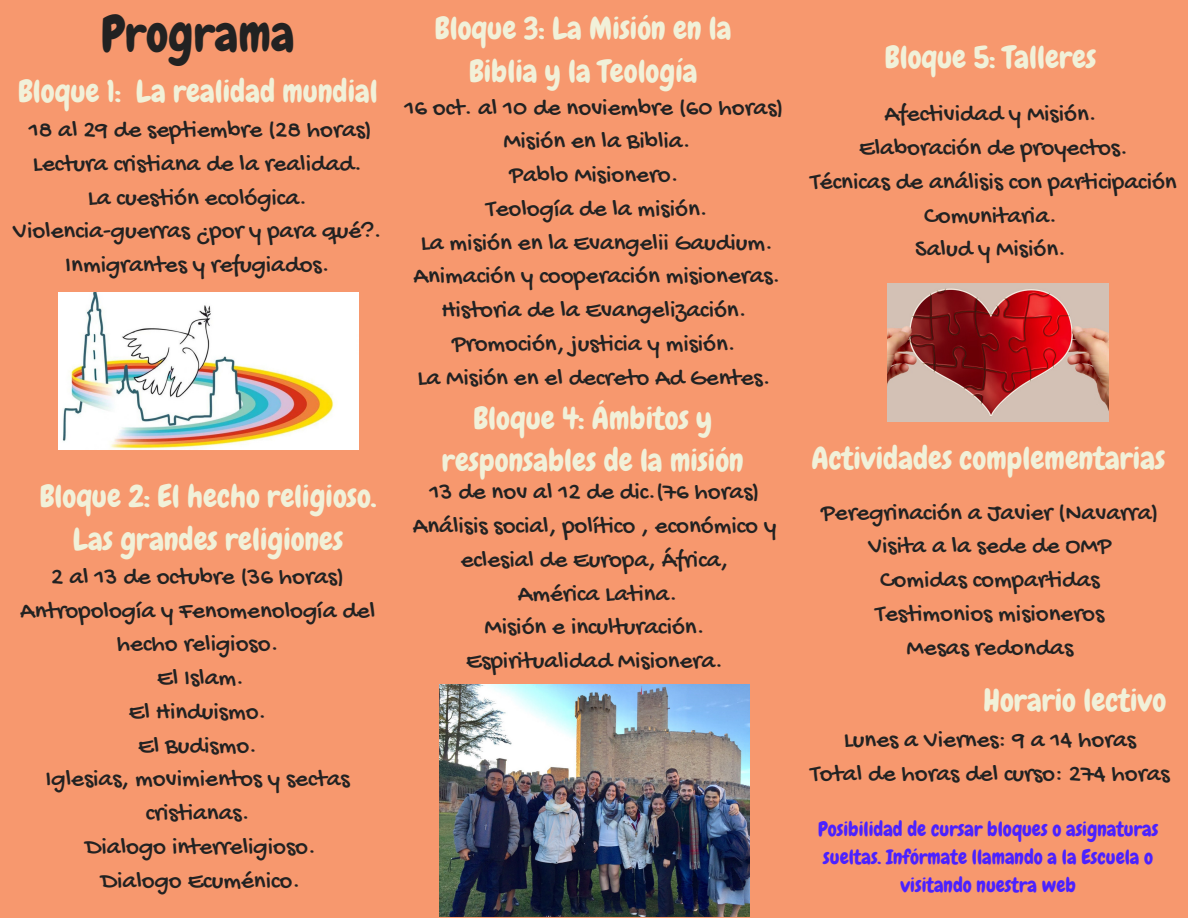
<style>
.page{position:relative;width:1188px;height:918px;background:#f7986e}
.page>*{position:absolute;margin:0;border:0;box-sizing:border-box;transform-origin:0 0}
.t1{font:49.8px "Chewy";color:#222}
.t2{font:31.2px/42.8px "Chewy";color:#f1f1d9;text-align:center}
.t3{font:24.9px/33.8px "Gochi Hand";color:#222;text-align:center}
.t4{font:20.25px/28.2px "Chewy";color:#4b22ff;text-align:center}
</style>
<div class="page">
<img style="left:440px;top:684px;width:309px;height:233px">
<img style="left:888px;top:284px;width:220px;height:138px">
<img style="left:58px;top:292px;width:301px;height:158px">
<h1 class="t1" style="left:101px;top:2px;width:195px">Programa</h1>
<p class="t2" style="left:18px;top:70px;width:361px">Bloque 1: La realidad mundial</p>
<p class="t3" style="left:13px;top:115px;width:370px">18 al 29 de septiembre (28 horas)<br>Lectura cristiana de la realidad.<br>La cuestión ecológica.<br>Violencia-guerras ¿por y para qué?.<br>Inmigrantes y refugiados.</p>
<p class="t2" style="left:40px;top:475px;width:338px">Bloque 2: El hecho religioso.<br>Las grandes religiones</p>
<p class="t3" style="left:20px;top:561px;width:357px">2 al 13 de octubre (36 horas)<br>Antropología y Fenomenología del hecho religioso.<br>El Islam.<br>El Hinduismo.<br>El Budismo.<br>Iglesias, movimientos y sectas cristianas.<br>Dialogo interreligioso.<br>Dialogo Ecuménico.</p>
<p class="t2" style="left:435px;top:7px;width:298px">Bloque 3: La Misión en la<br>Biblia y la Teología</p>
<p class="t3" style="left:404px;top:92px;width:381px">16 oct. al 10 de noviembre (60 horas)<br>Misión en la Biblia.<br>Pablo Misionero.<br>Teología de la misión.<br>La misión en la Evangelii Gaudium.<br>Animación y cooperación misioneras.<br>Historia de la Evangelización.<br>Promoción, justicia y misión.<br>La Misión en el decreto Ad Gentes.</p>
<p class="t2" style="left:442px;top:397px;width:303px">Bloque 4: Ámbitos y responsables de la misión</p>
<p class="t3" style="left:413px;top:477px;width:365px">13 de nov al 12 de dic.(76 horas)<br>Análisis social, político , económico y eclesial de Europa, África,<br>América Latina.<br>Misión e inculturación.<br>Espiritualidad Misionera.</p>
<p class="t2" style="left:885px;top:36px;width:213px">Bloque 5: Talleres</p>
<p class="t3" style="left:810px;top:99px;width:368px">Afectividad y Misión.<br>Elaboración de proyectos.<br>Técnicas de análisis con participación<br>Comunitaria.<br>Salud y Misión.</p>
<p class="t2" style="left:811px;top:437px;width:355px">Actividades complementarias</p>
<p class="t3" style="left:821px;top:497px;width:339px">Peregrinación a Javier (Navarra)<br>Visita a la sede de OMP<br>Comidas compartidas<br>Testimonios misioneros<br>Mesas redondas</p>
<p class="t2" style="left:983px;top:679px;width:185px">Horario lectivo</p>
<p class="t3" style="left:810px;top:724px;width:361px">Lunes a Viernes: 9 a 14 horas<br>Total de horas del curso: 274 horas</p>
<p class="t4" style="left:818px;top:815px;width:342px">Posibilidad de cursar bloques o asignaturas sueltas. Infórmate llamando a la Escuela o visitando nuestra web</p>
</div>
